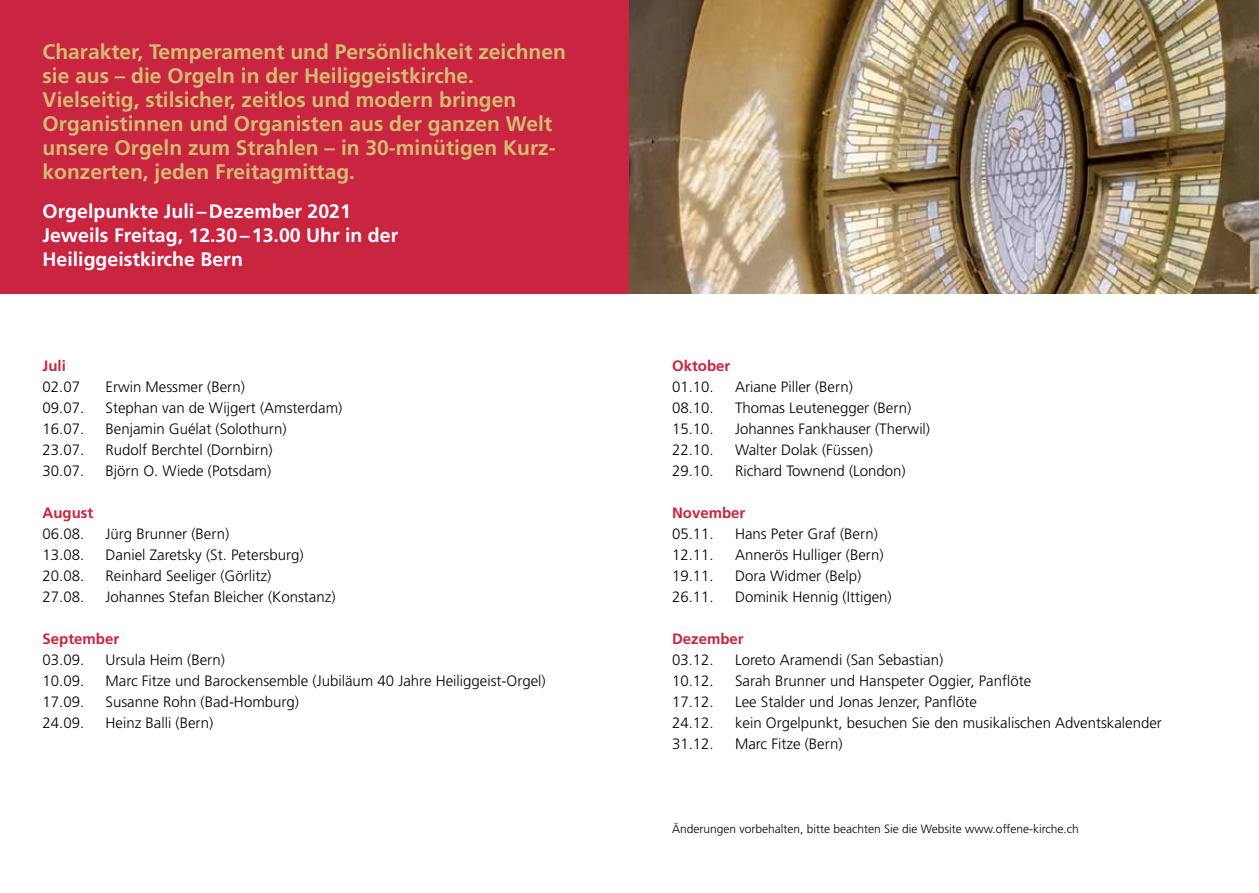
<style>
.page{position:relative;width:1259px;height:893px;background:#fff}
.page>*{position:absolute;margin:0;border:0;box-sizing:border-box;transform-origin:0 0}
.t1{font:700 21px/24px "Frutiger";color:#d1be72}
.t2{font:700 19.5px/24px "Frutiger";color:#fff}
.t3{font:300 15px "Frutiger";color:#000}
.t4{font:700 15px "Frutiger";color:#c92440}
.t5{font:300 12px "Frutiger";color:#000}
</style>
<div class="page">
<div style="left:0;top:0;width:629px;height:293px;background:#c92440"></div>
<img style="left:629px;top:0;width:630px;height:293px">
<p class="t1" style="left:43px;top:39px;width:525px">Charakter, Temperament und Persönlichkeit zeichnen sie aus – die Orgeln in der Heiliggeistkirche.<br>Vielseitig, stilsicher, zeitlos und modern bringen Organistinnen und Organisten aus der ganzen Welt unsere Orgeln zum Strahlen – in 30-minütigen Kurz&shy;konzerten, jeden Freitagmittag.</p>
<h2 class="t2" style="left:43px;top:199px;width:357px">Orgelpunkte Juli–Dezember 2021<br>Jeweils Freitag, 12.30–13.00 Uhr in der<br>Heiliggeistkirche Bern</h2>
<p class="t4" style="left:43px;top:357px;width:25px">Juli</p>
<p class="t3" style="left:43px;top:378px;width:39px">02.07</p>
<p class="t3" style="left:106px;top:378px;width:141px">Erwin Messmer (Bern)</p>
<p class="t3" style="left:43px;top:399px;width:43px">09.07.</p>
<p class="t3" style="left:106px;top:399px;width:238px">Stephan van de Wijgert (Amsterdam)</p>
<p class="t3" style="left:43px;top:420px;width:43px">16.07.</p>
<p class="t3" style="left:106px;top:420px;width:183px">Benjamin Guélat (Solothurn)</p>
<p class="t3" style="left:43px;top:441px;width:43px">23.07.</p>
<p class="t3" style="left:106px;top:441px;width:168px">Rudolf Berchtel (Dornbirn)</p>
<p class="t3" style="left:43px;top:462px;width:43px">30.07.</p>
<p class="t3" style="left:106px;top:462px;width:167px">Björn O. Wiede (Potsdam)</p>
<p class="t4" style="left:43px;top:504px;width:52px">August</p>
<p class="t3" style="left:43px;top:525px;width:43px">06.08.</p>
<p class="t3" style="left:106px;top:525px;width:125px">Jürg Brunner (Bern)</p>
<p class="t3" style="left:43px;top:546px;width:43px">13.08.</p>
<p class="t3" style="left:106px;top:546px;width:200px">Daniel Zaretsky (St. Petersburg)</p>
<p class="t3" style="left:43px;top:567px;width:43px">20.08.</p>
<p class="t3" style="left:106px;top:567px;width:167px">Reinhard Seeliger (Görlitz)</p>
<p class="t3" style="left:43px;top:588px;width:43px">27.08.</p>
<p class="t3" style="left:106px;top:588px;width:232px">Johannes Stefan Bleicher (Konstanz)</p>
<p class="t4" style="left:43px;top:630px;width:78px">September</p>
<p class="t3" style="left:43px;top:651px;width:43px">03.09.</p>
<p class="t3" style="left:106px;top:651px;width:121px">Ursula Heim (Bern)</p>
<p class="t3" style="left:43px;top:672px;width:43px">10.09.</p>
<p class="t3" style="left:106px;top:672px;width:442px">Marc Fitze und Barockensemble (Jubiläum 40 Jahre Heiliggeist-Orgel)</p>
<p class="t3" style="left:43px;top:693px;width:43px">17.09.</p>
<p class="t3" style="left:106px;top:693px;width:195px">Susanne Rohn (Bad-Homburg)</p>
<p class="t3" style="left:43px;top:714px;width:43px">24.09.</p>
<p class="t3" style="left:106px;top:714px;width:109px">Heinz Balli (Bern)</p>
<p class="t4" style="left:672px;top:357px;width:60px">Oktober</p>
<p class="t3" style="left:672px;top:378px;width:43px">01.10.</p>
<p class="t3" style="left:735px;top:378px;width:119px">Ariane Piller (Bern)</p>
<p class="t3" style="left:672px;top:399px;width:43px">08.10.</p>
<p class="t3" style="left:735px;top:399px;width:178px">Thomas Leutenegger (Bern)</p>
<p class="t3" style="left:672px;top:420px;width:43px">15.10.</p>
<p class="t3" style="left:735px;top:420px;width:197px">Johannes Fankhauser (Therwil)</p>
<p class="t3" style="left:672px;top:441px;width:43px">22.10.</p>
<p class="t3" style="left:735px;top:441px;width:139px">Walter Dolak (Füssen)</p>
<p class="t3" style="left:672px;top:462px;width:43px">29.10.</p>
<p class="t3" style="left:735px;top:462px;width:172px">Richard Townend (London)</p>
<p class="t4" style="left:672px;top:504px;width:75px">November</p>
<p class="t3" style="left:672px;top:525px;width:43px">05.11.</p>
<p class="t3" style="left:735px;top:525px;width:144px">Hans Peter Graf (Bern)</p>
<p class="t3" style="left:672px;top:546px;width:43px">12.11.</p>
<p class="t3" style="left:735px;top:546px;width:150px">Annerös Hulliger (Bern)</p>
<p class="t3" style="left:672px;top:567px;width:43px">19.11.</p>
<p class="t3" style="left:735px;top:567px;width:128px">Dora Widmer (Belp)</p>
<p class="t3" style="left:672px;top:588px;width:43px">26.11.</p>
<p class="t3" style="left:735px;top:588px;width:158px">Dominik Hennig (Ittigen)</p>
<p class="t4" style="left:672px;top:630px;width:73px">Dezember</p>
<p class="t3" style="left:672px;top:651px;width:43px">03.12.</p>
<p class="t3" style="left:735px;top:651px;width:210px">Loreto Aramendi (San Sebastian)</p>
<p class="t3" style="left:672px;top:672px;width:43px">10.12.</p>
<p class="t3" style="left:735px;top:672px;width:298px">Sarah Brunner und Hanspeter Oggier, Panflöte</p>
<p class="t3" style="left:672px;top:693px;width:43px">17.12.</p>
<p class="t3" style="left:735px;top:693px;width:243px">Lee Stalder und Jonas Jenzer, Panflöte</p>
<p class="t3" style="left:672px;top:714px;width:43px">24.12.</p>
<p class="t3" style="left:735px;top:714px;width:428px">kein Orgelpunkt, besuchen Sie den musikalischen Adventskalender</p>
<p class="t3" style="left:672px;top:735px;width:43px">31.12.</p>
<p class="t3" style="left:735px;top:735px;width:109px">Marc Fitze (Bern)</p>
<p class="t5" style="left:672px;top:822px;width:408px">Änderungen vorbehalten, bitte beachten Sie die Website www.offene-kirche.ch</p>
</div>
